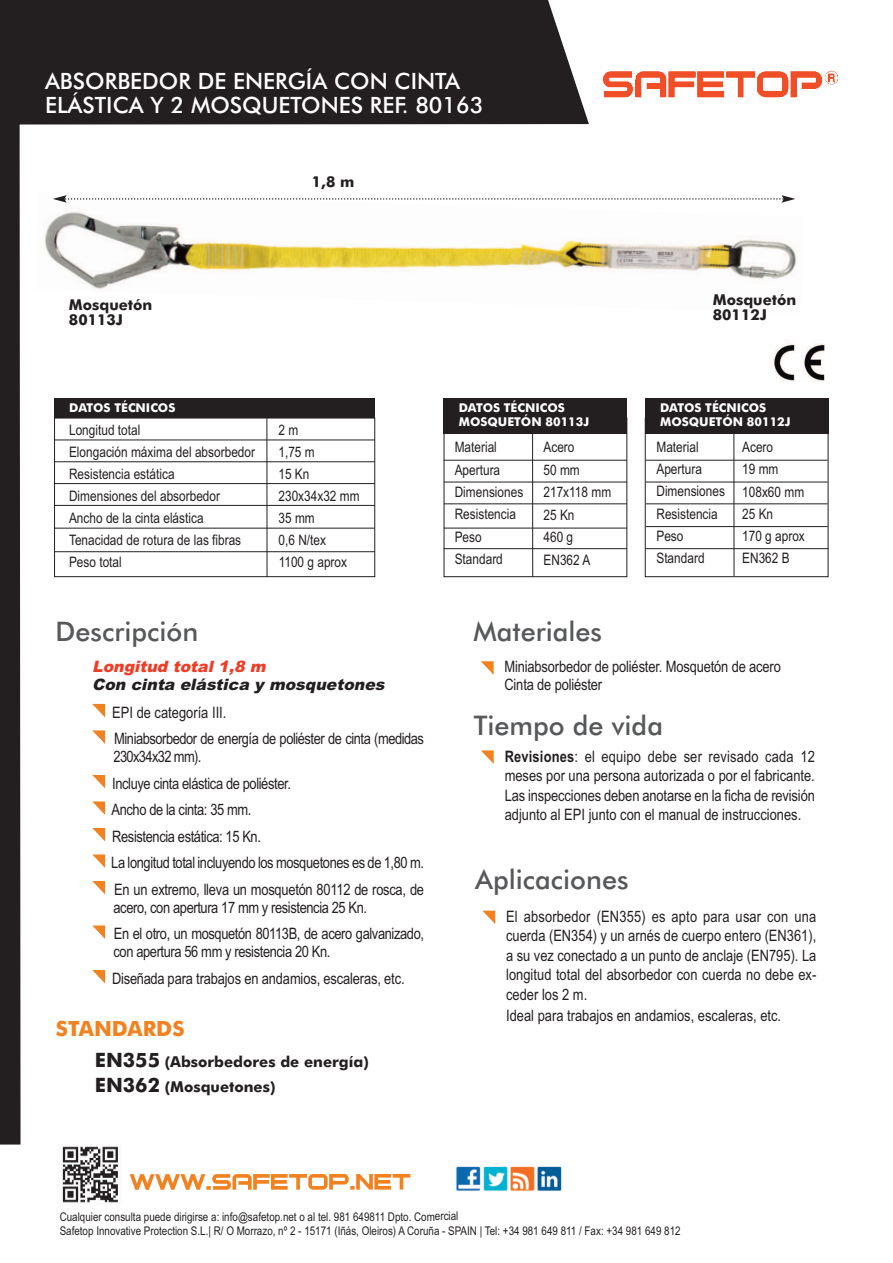
<style>
.page{position:relative;width:893px;height:1263px;background:#fff}
.page>*{position:absolute;margin:0;border:0;box-sizing:border-box;transform-origin:0 0}
.t1{font:500 27px "Futura BT";color:#57585a}
.t2{font:500 22.5px/24px "Futura BT";color:#fff}
.t3{font:700 21px "Futura BT";color:#f28120}
.t4{font:15.75px/26.5px "Arial Narrow";letter-spacing:-.02em;color:#231f20}
.t5{font:15.75px "Arial Narrow";color:#231f20}
.t6{font:italic 900 15.75px "Arial";color:#231f20}
.t7{font:italic 900 15.75px "Arial";color:#ef3c25}
.t8{font:700 15px/15px "Futura BT";color:#231f20}
.t9{font:14.4px/22px "Arial Narrow";color:#231f20}
.t10{font:700 12.15px/13.6px "Futura BT";color:#fff}
.t11{font:12px/14.2px "Arial Narrow";color:#231f20}
.s1{font-size:19.8px}
.s2{font-weight:700}
</style>
<div class="page">
<img style="left:44px;top:209px;width:753px;height:81px">
<div style="left:21px;top:0;width:568px;height:125px;background:#231f20"></div>
<svg style="left:92px;top:704px;width:13px;height:13px"></svg>
<svg style="left:92px;top:730px;width:13px;height:14px"></svg>
<svg style="left:92px;top:775px;width:13px;height:13px"></svg>
<svg style="left:92px;top:881px;width:13px;height:13px"></svg>
<svg style="left:92px;top:925px;width:13px;height:14px"></svg>
<svg style="left:92px;top:970px;width:13px;height:13px"></svg>
<svg style="left:92px;top:801px;width:13px;height:14px"></svg>
<svg style="left:92px;top:854px;width:13px;height:14px"></svg>
<svg style="left:92px;top:828px;width:13px;height:13px"></svg>
<svg style="left:130px;top:1174px;width:280px;height:16px"></svg>
<img style="left:62px;top:1146px;width:56px;height:57px">
<img style="left:602px;top:70px;width:236px;height:28px">
<img style="left:456px;top:1166px;width:106px;height:25px">
<svg style="left:481px;top:661px;width:13px;height:14px"></svg>
<svg style="left:481px;top:750px;width:13px;height:14px"></svg>
<svg style="left:483px;top:911px;width:12px;height:13px"></svg>
<div style="left:0;top:0;width:21px;height:1144px;background:#231f20"></div>
<img style="left:769px;top:341px;width:56px;height:41px">
<div style="left:444px;top:418px;width:183px;height:159px;border:1px solid #231f20"></div>
<hr style="left:444px;top:460px;width:183px;height:1px;background:#231f20">
<hr style="left:444px;top:482px;width:183px;height:1px;background:#231f20">
<hr style="left:444px;top:503px;width:183px;height:1px;background:#231f20">
<hr style="left:444px;top:528px;width:183px;height:1px;background:#231f20">
<hr style="left:444px;top:548px;width:183px;height:1px;background:#231f20">
<hr style="left:532px;top:429px;width:1px;height:148px;background:#231f20">
<div style="left:443px;top:398px;width:184px;height:36px;background:#231f20"></div>
<div style="left:645px;top:418px;width:183px;height:159px;border:1px solid #231f20"></div>
<hr style="left:645px;top:548px;width:183px;height:1px;background:#231f20">
<hr style="left:646px;top:460px;width:182px;height:1px;background:#231f20">
<hr style="left:646px;top:482px;width:182px;height:1px;background:#231f20">
<hr style="left:646px;top:503px;width:182px;height:1px;background:#231f20">
<hr style="left:646px;top:526px;width:182px;height:1px;background:#231f20">
<hr style="left:733px;top:429px;width:1px;height:147px;background:#231f20">
<div style="left:645px;top:398px;width:183px;height:36px;background:#231f20"></div>
<div style="left:54px;top:418px;width:321px;height:159px;border:1px solid #231f20"></div>
<hr style="left:54px;top:440px;width:321px;height:1px;background:#231f20">
<hr style="left:54px;top:461px;width:321px;height:1px;background:#231f20">
<hr style="left:54px;top:483px;width:321px;height:1px;background:#231f20">
<hr style="left:54px;top:505px;width:321px;height:1px;background:#231f20">
<hr style="left:54px;top:528px;width:321px;height:1px;background:#231f20">
<hr style="left:54px;top:551px;width:321px;height:1px;background:#231f20">
<hr style="left:267px;top:418px;width:1px;height:159px;background:#231f20">
<div style="left:54px;top:398px;width:321px;height:20px;background:#231f20"></div>
<svg style="left:53px;top:195px;width:742px;height:8px"></svg>
<h2 class="t2" style="left:45px;top:69px;width:440px">ABSORBEDOR DE ENERGÍA CON CINTA<br>ELÁSTICA Y 2 MOSQUETONES REF. 80163</h2>
<p class="t8" style="left:312px;top:175px;width:44px">1,8 m</p>
<p class="t8" style="left:69px;top:297px;width:85px">Mosquetón<br>80113J</p>
<p class="t8" style="left:713px;top:292px;width:85px">Mosquetón<br>80112J</p>
<p class="t10" style="left:69px;top:401px;width:108px">DATOS TÉCNICOS</p>
<p class="t9" style="left:69px;top:419px;width:187px">Longitud total<br>Elongación máxima del absorbedor<br>Resistencia estática<br>Dimensiones del absorbedor<br>Ancho de la cinta elástica<br>Tenacidad de rotura de las fibras<br>Peso total</p>
<p class="t9" style="left:278px;top:419px;width:83px">2m<br>1,75 m<br>15 Kn<br>230x34x32 mm<br>35 mm<br>0,6 N/tex<br>1100 g aprox</p>
<p class="t10" style="left:459px;top:401px;width:132px">DATOS TÉCNICOS<br>MOSQUETÓN 80113J</p>
<p class="t9" style="left:455px;top:436px;width:70px">Material<br>Apertura<br>Dimensiones<br>Resistencia<br>Peso<br>Standard</p>
<p class="t9" style="left:543px;top:436px;width:69px;line-height:22.5px">Acero<br>50 mm<br>217x118 mm<br>25 Kn<br>460 g<br>EN362 A</p>
<h1 class="t1" style="left:56px;top:616px;width:144px">Descripción</h1>
<h1 class="t1" style="left:474px;top:616px;width:130px">Materiales</h1>
<p class="t10" style="left:660px;top:401px;width:132px">DATOS TÉCNICOS<br>MOSQUETÓN 80112J</p>
<p class="t9" style="left:656px;top:436px;width:70px">Material<br>Apertura<br>Dimensiones<br>Resistencia<br>Peso<br>Standard</p>
<p class="t9" style="left:742px;top:436px;width:64px">Acero<br>19 mm<br>108x60 mm<br>25 Kn<br>170 g aprox<br>EN362 B</p>
<p class="t7" style="left:92px;top:658px;width:179px">Longitud total 1,8 m</p>
<p class="t6" style="left:92px;top:675px;width:298px">Con cinta elástica y mosquetones</p>
<p class="t4" style="left:112px;top:699px;width:313px">EPI de categoría III.<br>Miniabsorbedor de energía de poliéster de cinta (medidas</p>
<p class="t4" style="left:111px;top:743px;width:314px">230x34x32 mm).<br>Incluye cinta elástica de poliéster.<br>Ancho de la cinta: 35 mm.<br>Resistencia estática: 15 Kn.<br>La longitud total incluyendo los mosquetones es de 1,80 m.<br>En un extremo, lleva un mosquetón 80112 de rosca, de</p>
<p class="t4" style="left:113px;top:894px;width:312px">acero, con apertura 17 mm y resistencia 25 Kn.<br>En el otro, un mosquetón 80113B, de acero galvanizado,</p>
<p class="t4" style="left:112px;top:938px;width:294px">con apertura 56 mm y resistencia 20 Kn.<br>Diseñada para trabajos en andamios, escaleras, etc.</p>
<h3 class="t3" style="left:56px;top:1016px;width:130px">STANDARDS</h3>
<p class="t8" style="left:95px;top:1049px;width:276px;line-height:25.2px"><span class="s1">EN355</span> (Absorbedores de energía)<br><span class="s1">EN362</span> (Mosquetones)</p>
<p class="t4" style="left:504px;top:658px;width:278px;line-height:18px">Miniabsorbedor de poliéster. Mosquetón de acero<br>Cinta de poliéster</p>
<h1 class="t1" style="left:474px;top:710px;width:191px">Tiempo de vida</h1>
<p class="t4" style="left:505px;top:746px;width:312px;line-height:19.5px;text-align:justify"><span class="s2">Revisiones</span>: el equipo debe ser revisado cada 12 meses por una persona autorizada o por el fabricante.<br>Las inspecciones deben anotarse en la ficha de revisión adjunto al EPI junto con el manual de instrucciones.</p>
<h1 class="t1" style="left:475px;top:863px;width:155px">Aplicaciones</h1>
<p class="t4" style="left:506px;top:907px;width:312px;line-height:19.5px;text-align:justify">El absorbedor (EN355) es apto para usar con una cuerda (EN354) y un arnés de cuerpo entero (EN361), a su vez conectado a un punto de anclaje (EN795). La longitud total del absorbedor con cuerda no debe ex&shy;ceder los 2 m.</p>
<p class="t5" style="left:506px;top:1007px;width:277px">Ideal para trabajos en andamios, escaleras, etc.</p>
<p class="t11" style="left:60px;top:1209px;width:622px">Cualquier consulta puede dirigirse a: info@safetop.net o al tel. 981 649811 Dpto. Comercial<br>Safetop Innovative Protection S.L.| R/ O Morrazo, nº 2 - 15171 (Iñás, Oleiros) A Coruña - SPAIN | Tel: +34 981 649 811 / Fax: +34 981 649 812</p>
</div>
